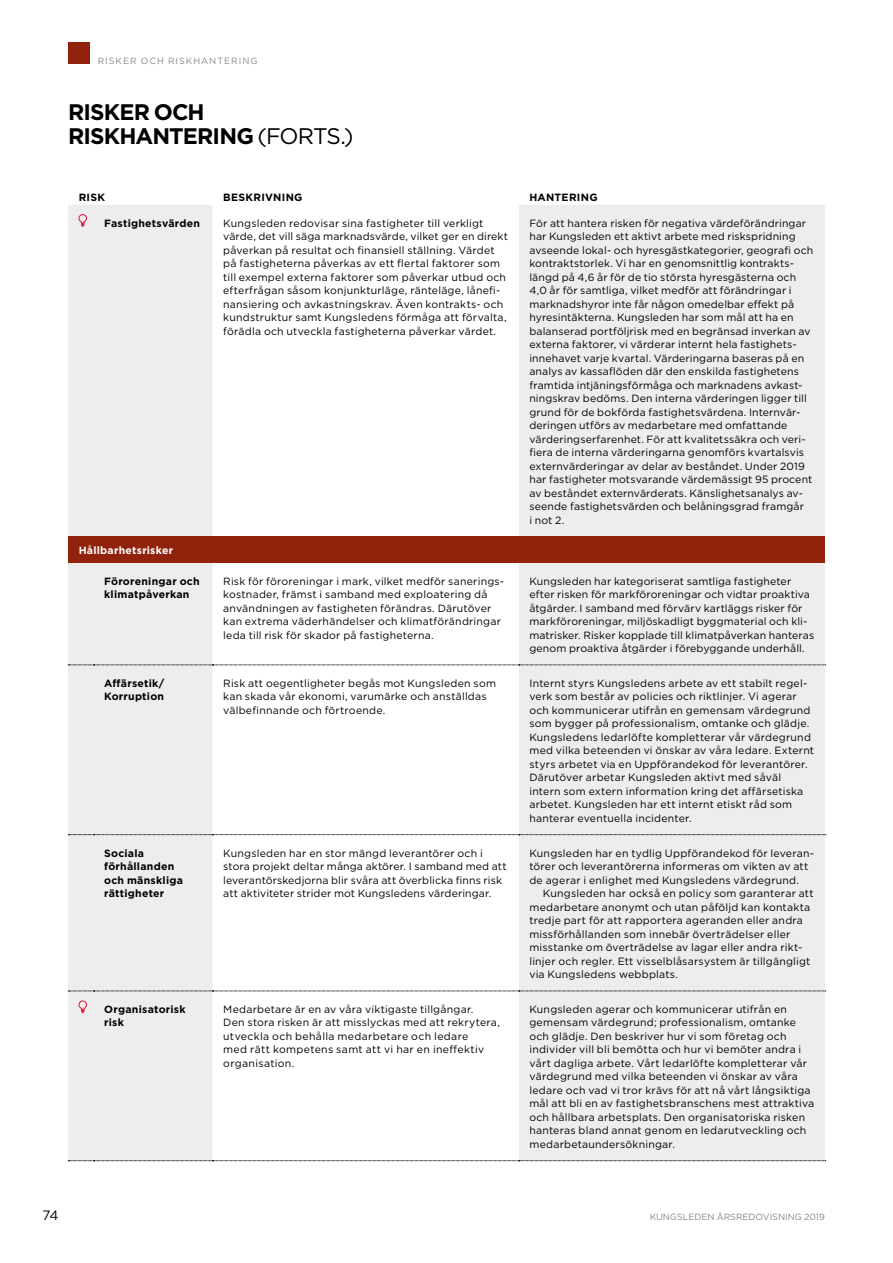
<style>
.page{position:relative;width:893px;height:1263px;background:#fff}
.page>*{position:absolute;margin:0;border:0;box-sizing:border-box;transform-origin:0 0}
.t1{font:700 22.5px/24px "Gotham";letter-spacing:-.035em;color:#000}
.t2{font:13.5px "Gotham";color:#000}
.Faktaruta_7_9{font:10.5px/13.5px "Gotham";letter-spacing:.015em;color:#000}
.Faktaruta_7_9_indrag{font:10.5px/13.5px "Gotham";letter-spacing:.02em;color:#000}
.Rubbe_faktaruta{font:700 10.5px/13.5px "Gotham";letter-spacing:.025em;color:#000}
.Rubbe_faktaruta-2{font:700 10.5px "Gotham";letter-spacing:.025em;color:#fff}
.t3{font:9px "Gotham";color:#878787}
.t4{font:9px "Gotham";letter-spacing:.11em;color:#878787}
.s1{font-weight:400}
</style>
<div class="page">
<div style="left:68px;top:43px;width:21px;height:21px;background:#91230d"></div>
<div style="left:68px;top:205px;width:757px;height:955px;background:#ededed"></div>
<svg style="left:213px;top:205px;width:306px;height:955px"></svg>
<div style="left:68px;top:536px;width:757px;height:27px;background:#91230d"></div>
<svg style="left:68px;top:665px;width:758px;height:1px"></svg>
<svg style="left:68px;top:834px;width:758px;height:1px"></svg>
<svg style="left:68px;top:991px;width:758px;height:1px"></svg>
<svg style="left:68px;top:1160px;width:758px;height:1px"></svg>
<svg style="left:78px;top:214px;width:9px;height:13px"></svg>
<svg style="left:78px;top:1000px;width:9px;height:13px"></svg>
<p class="t4" style="left:98px;top:55px;width:161px">RISKER OCH RISKHANTERING</p>
<h2 class="t1" style="left:68px;top:100px;width:287px">RISKER OCH<br>RISKHANTERING <span class="s1">(FORTS.)</span></h2>
<p class="Rubbe_faktaruta" style="left:79px;top:190px;width:28px">RISK</p>
<p class="Rubbe_faktaruta" style="left:223px;top:190px;width:81px">BESKRIVNING</p>
<p class="Rubbe_faktaruta" style="left:529px;top:190px;width:70px">HANTERING</p>
<p class="Rubbe_faktaruta" style="left:104px;top:216px;width:97px">Fastighetsvärden</p>
<p class="Faktaruta_7_9" style="left:223px;top:216px;width:286px">Kungsleden redovisar sina fastigheter till verkligt värde, det vill säga marknadsvärde, vilket ger en direkt påverkan på resultat och finansiell ställning. Värdet på fastigheterna påverkas av ett flertal faktorer som till exempel externa faktorer som påverkar utbud och efterfrågan såsom konjunkturläge, ränteläge, lånefi&shy;nansiering och avkastningskrav. Även kontrakts- och kundstruktur samt Kungsledens förmåga att förvalta, förädla och utveckla fastigheterna påverkar värdet.</p>
<p class="Faktaruta_7_9" style="left:529px;top:216px;width:285px">För att hantera risken för negativa värdeförändringar har Kungsleden ett aktivt arbete med riskspridning avseende lokal- och hyresgästkategorier, geografi och kontraktstorlek. Vi har en genomsnittlig kontrakts&shy;längd på 4,6 år för de tio största hyresgästerna och 4,0 år för samtliga, vilket medför att förändringar i marknadshyror inte får någon omedelbar effekt på hyresintäkterna. Kungsleden har som mål att ha en balanserad portföljrisk med en begränsad inverkan av externa faktorer, vi värderar internt hela fastighets&shy;innehavet varje kvartal. Värderingarna baseras på en analys av kassaflöden där den enskilda fastighetens framtida intjäningsförmåga och marknadens avkast&shy;ningskrav bedöms. Den interna värderingen ligger till grund för de bokförda fastighetsvärdena. Internvär&shy;deringen utförs av medarbetare med omfattande värderingserfarenhet. För att kvalitetssäkra och veri&shy;fiera de interna värderingarna genomförs kvartalsvis externvärderingar av delar av beståndet. Under 2019 har fastigheter motsvarande värdemässigt 95 procent av beståndet externvärderats. Känslighetsanalys av&shy;seende fastighetsvärden och belåningsgrad framgår<br>i not 2.</p>
<p class="Rubbe_faktaruta-2" style="left:79px;top:543px;width:96px">Hållbarhetsrisker</p>
<p class="Rubbe_faktaruta" style="left:104px;top:574px;width:97px">Föroreningar och klimatpåverkan</p>
<p class="Faktaruta_7_9" style="left:223px;top:574px;width:282px">Risk för föroreningar i mark, vilket medför sanerings&shy;kostnader, främst i samband med exploatering då användningen av fastigheten förändras. Därutöver kan extrema väderhändelser och klimatförändringar leda till risk för skador på fastigheterna.</p>
<p class="Faktaruta_7_9" style="left:529px;top:574px;width:286px">Kungsleden har kategoriserat samtliga fastigheter efter risken för markföroreningar och vidtar proaktiva åtgärder. I samband med förvärv kartläggs risker för markföroreningar, miljöskadligt byggmaterial och kli&shy;matrisker. Risker kopplade till klimatpåverkan hanteras genom proaktiva åtgärder i förebyggande underhåll.</p>
<p class="Rubbe_faktaruta" style="left:104px;top:676px;width:62px">Affärsetik/<br>Korruption</p>
<p class="Faktaruta_7_9" style="left:223px;top:676px;width:274px">Risk att oegentligheter begås mot Kungsleden som kan skada vår ekonomi, varumärke och anställdas välbefinnande och förtroende.</p>
<p class="Faktaruta_7_9" style="left:529px;top:676px;width:286px">Internt styrs Kungsledens arbete av ett stabilt regel&shy;verk som består av policies och riktlinjer. Vi agerar och kommunicerar utifrån en gemensam värdegrund som bygger på professionalism, omtanke och glädje.<br>Kungsledens ledarlöfte kompletterar vår värdegrund med vilka beteenden vi önskar av våra ledare. Externt styrs arbetet via en Uppförandekod för leverantörer.<br>Därutöver arbetar Kungsleden aktivt med såväl intern som extern information kring det affärsetiska arbetet. Kungsleden har ett internt etiskt råd som hanterar eventuella incidenter.</p>
<p class="Rubbe_faktaruta" style="left:104px;top:846px;width:80px">Sociala förhållanden och mänskliga rättigheter</p>
<p class="Faktaruta_7_9" style="left:223px;top:846px;width:285px">Kungsleden har en stor mängd leverantörer och i stora projekt deltar många aktörer. I samband med att leverantörskedjorna blir svåra att överblicka finns risk att aktiviteter strider mot Kungsledens värderingar.</p>
<p class="Faktaruta_7_9" style="left:529px;top:846px;width:286px">Kungsleden har en tydlig Uppförandekod för leveran&shy;törer och leverantörerna informeras om vikten av att de agerar i enlighet med Kungsledens värdegrund.</p>
<p class="Faktaruta_7_9_indrag" style="left:529px;top:886px;width:286px;text-indent:14px">Kungsleden har också en policy som garanterar att medarbetare anonymt och utan påföljd kan kontakta tredje part för att rapportera ageranden eller andra missförhållanden som innebär överträdelser eller misstanke om överträdelse av lagar eller andra rikt&shy;linjer och regler. Ett visselblåsarsystem är tillgängligt via Kungsledens webbplats.</p>
<p class="Rubbe_faktaruta" style="left:104px;top:1002px;width:83px">Organisatorisk risk</p>
<p class="Faktaruta_7_9" style="left:223px;top:1002px;width:278px">Medarbetare är en av våra viktigaste tillgångar.<br>Den stora risken är att misslyckas med att rekrytera, utveckla och behålla medarbetare och ledare<br>med rätt kompetens samt att vi har en ineffektiv organisation.</p>
<p class="Faktaruta_7_9" style="left:529px;top:1002px;width:286px">Kungsleden agerar och kommunicerar utifrån en gemensam värdegrund; professionalism, omtanke och glädje. Den beskriver hur vi som företag och individer vill bli bemötta och hur vi bemöter andra i vårt dagliga arbete. Vårt ledarlöfte kompletterar vår värdegrund med vilka beteenden vi önskar av våra ledare och vad vi tror krävs för att nå vårt långsiktiga mål att bli en av fastighetsbranschens mest attraktiva och hållbara arbetsplats. Den organisatoriska risken hanteras bland annat genom en ledarutveckling och medarbetaundersökningar.</p>
<p class="t2" style="left:43px;top:1207px;width:17px">74</p>
<p class="t3" style="left:650px;top:1211px;width:177px">KUNGSLEDEN ÅRSREDOVISNING 2019</p>
</div>
